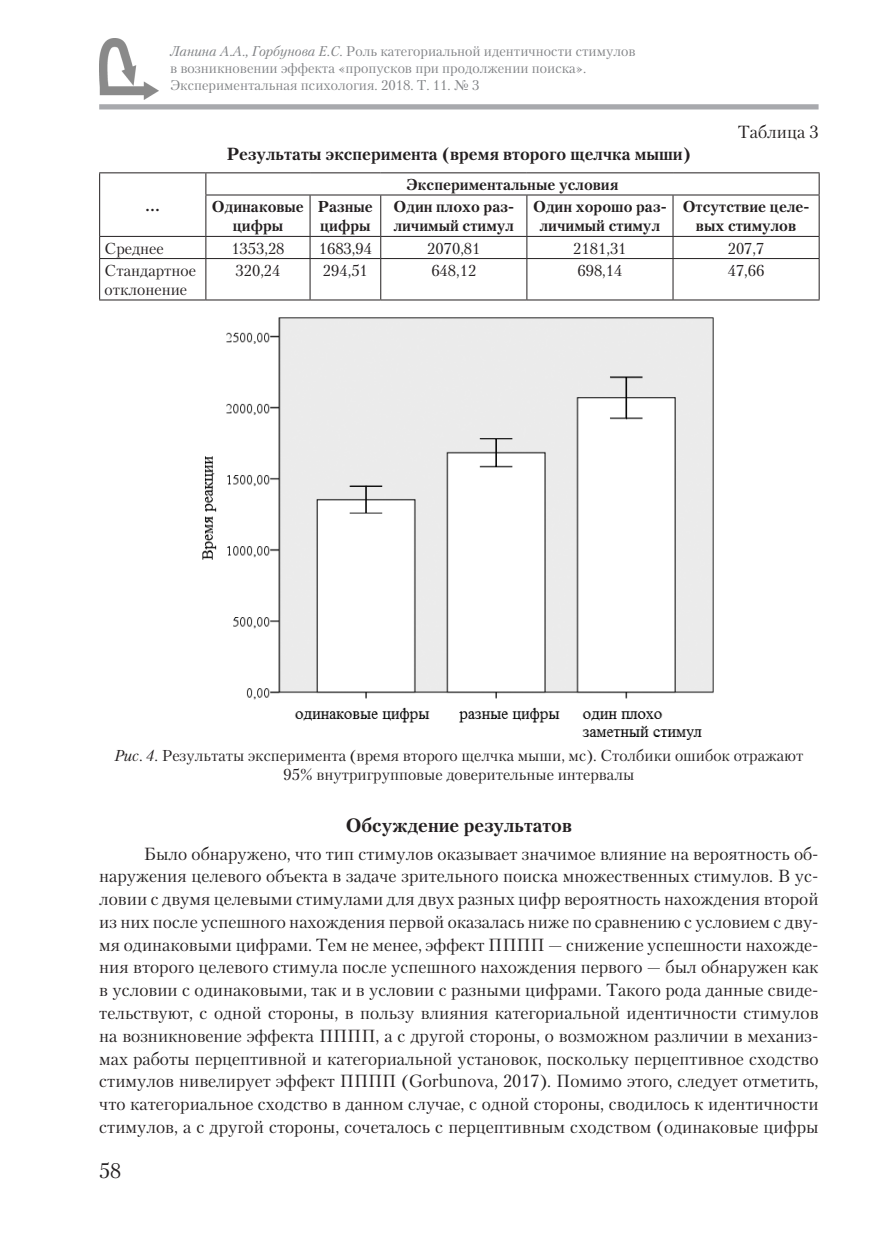
<style>
.page{position:relative;width:893px;height:1241px;background:#fff}
.page>*{position:absolute;margin:0;border:0;box-sizing:border-box;transform-origin:0 0}
.t1{font:21px "Petersburg C";color:#231f20}
.Подзаголовок{font:700 19.25px "Petersburg C";color:#231f20}
.Текстовый_стиль{font:17.5px/22.8px "Petersburg C";color:#231f20;text-align:justify}
.Текстовый_стиль-2{font:700 17.5px "Petersburg C";color:#231f20}
.Текстовый_стиль-3{font:15.75px/19.2px "Petersburg C";color:#231f20}
.Текстовый_стиль-4{font:700 15.75px/19.2px "Petersburg C";color:#231f20;text-align:center}
.Подзаголовок-2{font:14px "Petersburg C";color:#808285}
.s1{font-style:italic}
</style>
<div class="page">
<div style="left:99px;top:104px;width:720px;height:5px;background:#a8a9ad"></div>
<hr style="left:99px;top:172px;width:107px;height:1px;background:#231f20">
<hr style="left:206px;top:172px;width:104px;height:1px;background:#231f20">
<hr style="left:310px;top:172px;width:71px;height:1px;background:#231f20">
<hr style="left:381px;top:172px;width:146px;height:1px;background:#231f20">
<hr style="left:527px;top:172px;width:146px;height:1px;background:#231f20">
<hr style="left:673px;top:172px;width:147px;height:1px;background:#231f20">
<hr style="left:205px;top:194px;width:105px;height:1px;background:#231f20">
<hr style="left:310px;top:194px;width:71px;height:1px;background:#231f20">
<hr style="left:381px;top:194px;width:146px;height:1px;background:#231f20">
<hr style="left:527px;top:194px;width:146px;height:1px;background:#231f20">
<hr style="left:673px;top:194px;width:147px;height:1px;background:#231f20">
<hr style="left:99px;top:236px;width:107px;height:1px;background:#231f20">
<hr style="left:206px;top:236px;width:104px;height:1px;background:#231f20">
<hr style="left:310px;top:236px;width:71px;height:1px;background:#231f20">
<hr style="left:381px;top:236px;width:146px;height:1px;background:#231f20">
<hr style="left:527px;top:236px;width:146px;height:1px;background:#231f20">
<hr style="left:673px;top:236px;width:147px;height:1px;background:#231f20">
<hr style="left:99px;top:258px;width:107px;height:1px;background:#231f20">
<hr style="left:206px;top:258px;width:104px;height:1px;background:#231f20">
<hr style="left:310px;top:258px;width:71px;height:1px;background:#231f20">
<hr style="left:381px;top:258px;width:146px;height:1px;background:#231f20">
<hr style="left:527px;top:258px;width:146px;height:1px;background:#231f20">
<hr style="left:673px;top:258px;width:147px;height:1px;background:#231f20">
<hr style="left:99px;top:299px;width:107px;height:1px;background:#231f20">
<hr style="left:206px;top:299px;width:104px;height:1px;background:#231f20">
<hr style="left:310px;top:299px;width:71px;height:1px;background:#231f20">
<hr style="left:381px;top:299px;width:146px;height:1px;background:#231f20">
<hr style="left:527px;top:299px;width:146px;height:1px;background:#231f20">
<hr style="left:673px;top:299px;width:147px;height:1px;background:#231f20">
<svg style="left:99px;top:173px;width:1px;height:22px"></svg>
<hr style="left:99px;top:195px;width:1px;height:41px;background:#231f20">
<svg style="left:99px;top:237px;width:1px;height:21px"></svg>
<hr style="left:99px;top:259px;width:1px;height:40px;background:#231f20">
<svg style="left:205px;top:173px;width:1px;height:21px"></svg>
<svg style="left:819px;top:173px;width:1px;height:21px"></svg>
<hr style="left:205px;top:195px;width:1px;height:41px;background:#231f20">
<hr style="left:310px;top:195px;width:1px;height:41px;background:#231f20">
<hr style="left:380px;top:195px;width:1px;height:41px;background:#231f20">
<hr style="left:526px;top:195px;width:1px;height:41px;background:#231f20">
<hr style="left:673px;top:195px;width:1px;height:41px;background:#231f20">
<hr style="left:819px;top:195px;width:1px;height:41px;background:#231f20">
<svg style="left:205px;top:237px;width:1px;height:21px"></svg>
<svg style="left:310px;top:237px;width:1px;height:21px"></svg>
<svg style="left:380px;top:237px;width:1px;height:21px"></svg>
<svg style="left:526px;top:237px;width:1px;height:21px"></svg>
<svg style="left:673px;top:237px;width:1px;height:21px"></svg>
<svg style="left:819px;top:237px;width:1px;height:21px"></svg>
<hr style="left:205px;top:259px;width:1px;height:40px;background:#231f20">
<hr style="left:310px;top:259px;width:1px;height:40px;background:#231f20">
<hr style="left:380px;top:259px;width:1px;height:40px;background:#231f20">
<hr style="left:526px;top:259px;width:1px;height:40px;background:#231f20">
<hr style="left:673px;top:259px;width:1px;height:40px;background:#231f20">
<hr style="left:819px;top:259px;width:1px;height:40px;background:#231f20">
<img style="left:202px;top:317px;width:512px;height:422px">
<img style="left:99px;top:39px;width:60px;height:61px">
<p class="Подзаголовок-2" style="left:170px;top:43px;width:467px"><span class="s1">Ланина А.А., Горбунова Е.С.</span> Роль категориальной идентичности стимулов</p>
<p class="Подзаголовок-2" style="left:170px;top:60px;width:418px">в возникновении эффекта «пропусков при продолжении поиска».</p>
<p class="Подзаголовок-2" style="left:170px;top:76px;width:311px">Экспериментальная психология. 2018. T. 11. № 3</p>
<p class="Текстовый_стиль-4" style="left:145px;top:196px;width:16px">…</p>
<p class="Текстовый_стиль-2" style="left:227px;top:144px;width:466px">Результаты эксперимента (время второго щелчка мыши)</p>
<p class="Текстовый_стиль-4" style="left:407px;top:175px;width:213px">Экспериментальные условия</p>
<p class="Текстовый_стиль" style="left:738px;top:120px;width:82px">Таблица 3</p>
<p class="Текстовый_стиль-4" style="left:212px;top:197px;width:93px">Одинаковые цифры</p>
<p class="Текстовый_стиль-4" style="left:318px;top:197px;width:57px;text-align:left">Разные цифры</p>
<p class="Текстовый_стиль-4" style="left:394px;top:197px;width:122px;text-align:left">Один плохо раз&shy;личимый стимул</p>
<p class="Текстовый_стиль-4" style="left:533px;top:197px;width:135px">Один хорошо раз&shy;личимый стимул</p>
<p class="Текстовый_стиль-4" style="left:683px;top:197px;width:128px">Отсутствие целе&shy;вых стимулов</p>
<p class="Текстовый_стиль-3" style="left:105px;top:238px;width:61px">Среднее</p>
<p class="Текстовый_стиль-3" style="left:231px;top:238px;width:55px">1353,28</p>
<p class="Текстовый_стиль-3" style="left:319px;top:238px;width:55px">1683,94</p>
<p class="Текстовый_стиль-3" style="left:427px;top:238px;width:55px">2070,81</p>
<p class="Текстовый_стиль-3" style="left:573px;top:238px;width:55px">2181,31</p>
<p class="Текстовый_стиль-3" style="left:728px;top:238px;width:38px">207,7</p>
<p class="Текстовый_стиль-3" style="left:105px;top:260px;width:93px">Стандартное отклонение</p>
<p class="Текстовый_стиль-3" style="left:235px;top:260px;width:46px">320,24</p>
<p class="Текстовый_стиль-3" style="left:323px;top:260px;width:46px">294,51</p>
<p class="Текстовый_стиль-3" style="left:431px;top:260px;width:46px">648,12</p>
<p class="Текстовый_стиль-3" style="left:577px;top:260px;width:46px">698,14</p>
<p class="Текстовый_стиль-3" style="left:728px;top:260px;width:38px">47,66</p>
<p class="Текстовый_стиль-3" style="left:114px;top:745px;width:690px;text-align:center"><span class="s1">Рис. 4.</span> Результаты эксперимента (время второго щелчка мыши, мс). Столбики ошибок отражают<br>95% внутригрупповые доверительные интервалы</p>
<p class="Подзаголовок" style="left:346px;top:814px;width:228px">Обсуждение результатов</p>
<p class="Текстовый_стиль" style="left:99px;top:841px;width:721px;text-indent:45px">Было обнаружено, что тип стимулов оказывает значимое влияние на вероятность об&shy;наружения целевого объекта в задаче зрительного поиска множественных стимулов. В ус&shy;ловии с двумя целевыми стимулами для двух разных цифр вероятность нахождения второй из них после успешного нахождения первой оказалась ниже по сравнению с условием с дву&shy;мя одинаковыми цифрами. Тем не менее, эффект ПППП — снижение успешности нахожде&shy;ния второго целевого стимула после успешного нахождения первого — был обнаружен как в условии с одинаковыми, так и в условии с разными цифрами. Такого рода данные свиде&shy;тельствуют, с одной стороны, в пользу влияния категориальной идентичности стимулов на возникновение эффекта ПППП, а с другой стороны, о возможном различии в механиз&shy;мах работы перцептивной и категориальной установок, поскольку перцептивное сходство стимулов нивелирует эффект ПППП (Gorbunova, 2017). Помимо этого, следует отметить, что категориальное сходство в данном случае, с одной стороны, сводилось к идентичности стимулов, а с другой стороны, сочеталось с перцептивным сходством (одинаковые цифры</p>
<p class="t1" style="left:99px;top:1157px;width:24px">58</p>
</div>
